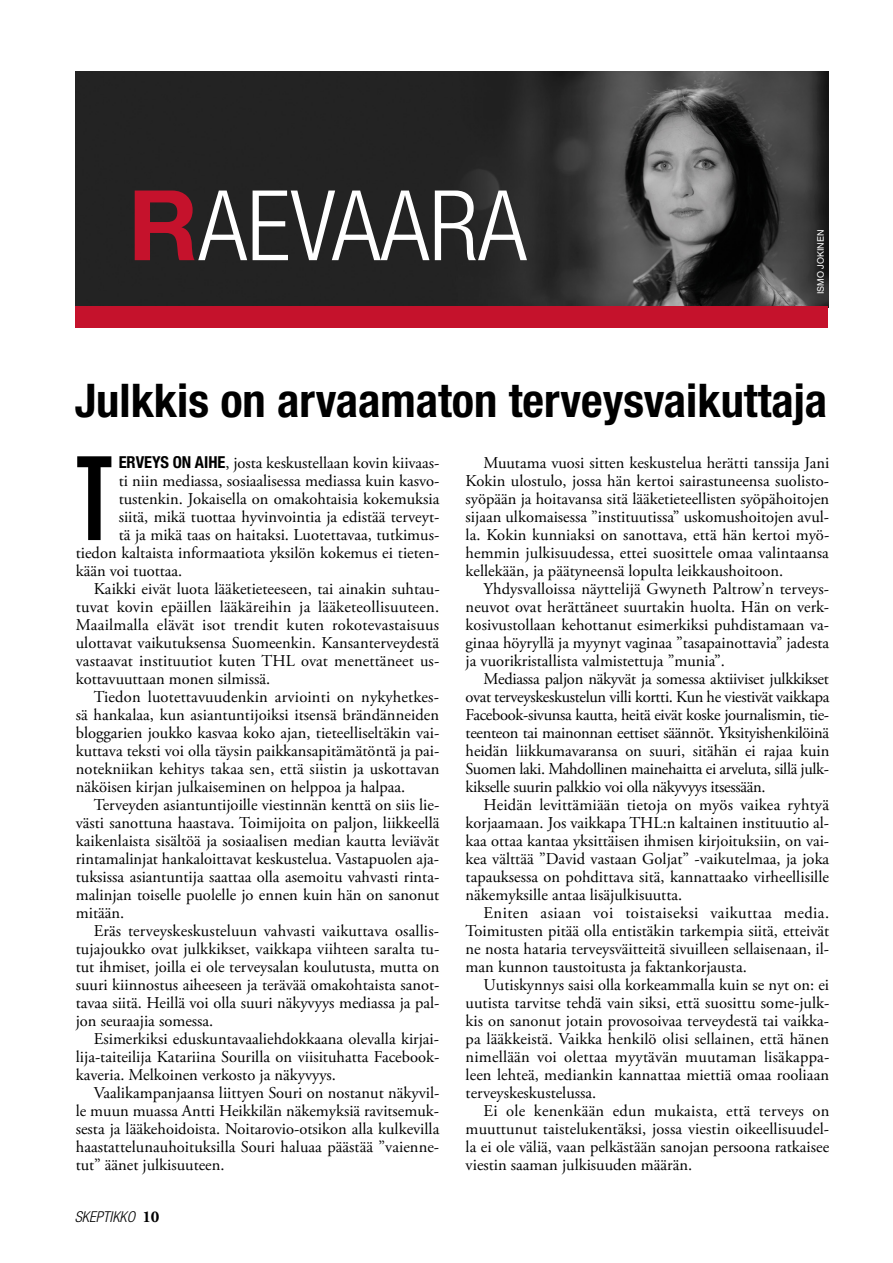
<style>
.page{position:relative;width:893px;height:1263px;background:#fff}
.page>*{position:absolute;margin:0;border:0;box-sizing:border-box;transform-origin:0 0}
.t1{font:900 extra-condensed 117.6px "Helvetica LT";color:#000}
.t2{font:300 condensed 97.5px "Helvetica Neue LT Std";color:#fff}
.t3{font:700 condensed 46.5px "Helvetica Neue LT Pro";color:#000}
.t4{font:16.5px/18px "Adobe Garamond Pro";color:#000;text-align:justify}
.t5{font:italic 300 condensed 15px "Helvetica Neue LT Std";color:#000}
.t6{font:9px "Helvetica LT";color:#fff}
.s1{font-weight:700;font-stretch:normal;color:#c5122c}
.s2{font-family:"Helvetica Neue LT Std";font-weight:700;font-stretch:condensed}
.s3{font-family:"Adobe Garamond Pro";font-weight:700;font-style:normal;font-stretch:normal;font-size:16.5px}
</style>
<div class="page">
<img style="left:75px;top:72px;width:753px;height:234px">
<div style="left:75px;top:306px;width:753px;height:22px;background:#c5122c"></div>
<h2 class="t2" style="left:128px;top:170px;width:400px"><span class="s1">R</span>AEVAARA</h2>
<p class="t6" style="left:815px;top:294px;width:66px;rotate:-90deg">Ismo Joki nen</p>
<h3 class="t3" style="left:75px;top:372px;width:754px">Julkkis on arvaamaton terveysvaikuttaja</h3>
<h1 class="t1" style="left:76px;top:431px;width:39px">T</h1>
<p class="t4" style="left:119px;top:454px;width:322px"><span class="s2">ERVEYS ON AIHE</span>, josta keskustellaan kovin kiivaas-</p>
<p class="t4" style="left:119px;top:472px;width:322px">ti niin mediassa, sosiaalisessa mediassa kuin kasvo-</p>
<p class="t4" style="left:119px;top:490px;width:322px">tustenkin. Jokaisella on omakohtaisia kokemuksia</p>
<p class="t4" style="left:119px;top:508px;width:322px">siitä, mikä tuottaa hyvinvointia ja edistää terveyt-</p>
<p class="t4" style="left:119px;top:526px;width:322px">tä ja mikä taas on haitaksi. Luotettavaa, tutkimus-</p>
<p class="t4" style="left:76px;top:544px;width:365px">tiedon kaltaista informaatiota yksilön kokemus ei tieten-</p>
<p class="t4" style="left:76px;top:562px;width:108px">kään voi tuottaa.</p>
<p class="t4" style="left:94px;top:580px;width:347px">Kaikki eivät luota lääketieteeseen, tai ainakin suhtau-</p>
<p class="t4" style="left:76px;top:598px;width:365px">tuvat kovin epäillen lääkäreihin ja lääketeollisuuteen.</p>
<p class="t4" style="left:76px;top:616px;width:365px">Maailmalla elävät isot trendit kuten rokotevastaisuus</p>
<p class="t4" style="left:76px;top:634px;width:365px">ulottavat vaikutuksensa Suomeenkin. Kansanterveydestä</p>
<p class="t4" style="left:76px;top:652px;width:365px">vastaavat instituutiot kuten THL ovat menettäneet us-</p>
<p class="t4" style="left:76px;top:670px;width:196px">kottavuuttaan monen silmissä.</p>
<p class="t4" style="left:94px;top:688px;width:347px">Tiedon luotettavuudenkin arviointi on nykyhetkes-</p>
<p class="t4" style="left:76px;top:706px;width:365px">sä hankalaa, kun asiantuntijoiksi itsensä brändänneiden</p>
<p class="t4" style="left:76px;top:724px;width:365px">bloggarien joukko kasvaa koko ajan, tieteelliseltäkin vai-</p>
<p class="t4" style="left:76px;top:742px;width:365px">kuttava teksti voi olla täysin paikkansapitämätöntä ja pai-</p>
<p class="t4" style="left:76px;top:760px;width:365px">notekniikan kehitys takaa sen, että siistin ja uskottavan</p>
<p class="t4" style="left:76px;top:778px;width:331px">näköisen kirjan julkaiseminen on helppoa ja halpaa.</p>
<p class="t4" style="left:94px;top:796px;width:347px">Terveyden asiantuntijoille viestinnän kenttä on siis lie-</p>
<p class="t4" style="left:76px;top:814px;width:365px">västi sanottuna haastava. Toimijoita on paljon, liikkeellä</p>
<p class="t4" style="left:76px;top:832px;width:365px">kaikenlaista sisältöä ja sosiaalisen median kautta leviävät</p>
<p class="t4" style="left:76px;top:850px;width:365px">rintamalinjat hankaloittavat keskustelua. Vastapuolen aja-</p>
<p class="t4" style="left:76px;top:868px;width:365px">tuksissa asiantuntija saattaa olla asemoitu vahvasti rinta-</p>
<p class="t4" style="left:76px;top:886px;width:365px">malinjan toiselle puolelle jo ennen kuin hän on sanonut</p>
<p class="t4" style="left:76px;top:904px;width:50px">mitään.</p>
<p class="t4" style="left:94px;top:922px;width:347px">Eräs terveyskeskusteluun vahvasti vaikuttava osallis-</p>
<p class="t4" style="left:76px;top:940px;width:365px">tujajoukko ovat julkkikset, vaikkapa viihteen saralta tu-</p>
<p class="t4" style="left:76px;top:958px;width:365px">tut ihmiset, joilla ei ole terveysalan koulutusta, mutta on</p>
<p class="t4" style="left:76px;top:976px;width:365px">suuri kiinnostus aiheeseen ja terävää omakohtaista sanot-</p>
<p class="t4" style="left:76px;top:994px;width:365px">tavaa siitä. Heillä voi olla suuri näkyvyys mediassa ja pal-</p>
<p class="t4" style="left:76px;top:1012px;width:139px">jon seuraajia somessa.</p>
<p class="t4" style="left:94px;top:1030px;width:347px">Esimerkiksi eduskuntavaaliehdokkaana olevalla kirjai-</p>
<p class="t4" style="left:76px;top:1048px;width:365px">lija-taiteilija Katariina Sourilla on viisituhatta Facebook-</p>
<p class="t4" style="left:76px;top:1066px;width:262px">kaveria. Melkoinen verkosto ja näkyvyys.</p>
<p class="t4" style="left:94px;top:1084px;width:347px">Vaalikampanjaansa liittyen Souri on nostanut näkyvil-</p>
<p class="t4" style="left:76px;top:1102px;width:365px">le muun muassa Antti Heikkilän näkemyksiä ravitsemuk-</p>
<p class="t4" style="left:76px;top:1120px;width:365px">sesta ja lääkehoidoista. Noitarovio-otsikon alla kulkevilla</p>
<p class="t4" style="left:76px;top:1138px;width:365px">haastattelunauhoituksilla Souri haluaa päästää ”vaienne-</p>
<p class="t4" style="left:76px;top:1156px;width:150px">tut” äänet julkisuuteen.</p>
<p class="t5" style="left:75px;top:1208px;width:86px">Skeptikko <span class="s3">10</span></p>
<p class="t4" style="left:466px;top:454px;width:365px;text-indent:18px">Muutama vuosi sitten keskustelua herätti tanssija Jani Kokin ulostulo, jossa hän kertoi sairastuneensa suolisto&shy;syöpään ja hoitavansa sitä lääketieteellisten syöpähoitojen sijaan ulkomaisessa ”instituutissa” uskomushoitojen avul&shy;la. Kokin kunniaksi on sanottava, että hän kertoi myö&shy;hemmin julkisuudessa, ettei suosittele omaa valintaansa kellekään, ja päätyneensä lopulta leikkaushoitoon.</p>
<p class="t4" style="left:466px;top:580px;width:365px;text-indent:18px">Yhdysvalloissa näyttelijä Gwyneth Paltrow’n terveys&shy;neuvot ovat herättäneet suurtakin huolta. Hän on verk&shy;kosivustollaan kehottanut esimerkiksi puhdistamaan va&shy;ginaa höyryllä ja myynyt vaginaa ”tasapainottavia” jadesta ja vuorikristallista valmistettuja ”munia”.</p>
<p class="t4" style="left:466px;top:670px;width:365px;text-indent:18px">Mediassa paljon näkyvät ja somessa aktiiviset julkkikset ovat terveyskeskustelun villi kortti. Kun he viestivät vaikkapa Facebook-sivunsa kautta, heitä eivät koske journalismin, tie&shy;teenteon tai mainonnan eettiset säännöt. Yksityishenkilöinä heidän liikkumavaransa on suuri, sitähän ei rajaa kuin Suomen laki. Mahdollinen mainehaitta ei arveluta, sillä julk&shy;kikselle suurin palkkio voi olla näkyvyys itsessään.</p>
<p class="t4" style="left:466px;top:796px;width:365px;text-indent:18px">Heidän levittämiään tietoja on myös vaikea ryhtyä korjaamaan. Jos vaikkapa THL:n kaltainen instituutio al&shy;kaa ottaa kantaa yksittäisen ihmisen kirjoituksiin, on vai&shy;kea välttää ”David vastaan Goljat” -vaikutelmaa, ja joka tapauksessa on pohdittava sitä, kannattaako virheellisille näkemyksille antaa lisäjulkisuutta.</p>
<p class="t4" style="left:466px;top:904px;width:365px;text-indent:18px">Eniten asiaan voi toistaiseksi vaikuttaa media.<br>Toimitusten pitää olla entistäkin tarkempia siitä, etteivät ne nosta hataria terveysväitteitä sivuilleen sellaisenaan, il&shy;man kunnon taustoitusta ja faktankorjausta.</p>
<p class="t4" style="left:466px;top:976px;width:365px;text-indent:18px">Uutiskynnys saisi olla korkeammalla kuin se nyt on: ei uutista tarvitse tehdä vain siksi, että suosittu some-julk&shy;kis on sanonut jotain provosoivaa terveydestä tai vaikka&shy;pa lääkkeistä. Vaikka henkilö olisi sellainen, että hänen nimellään voi olettaa myytävän muutaman lisäkappa&shy;leen lehteä, mediankin kannattaa miettiä omaa rooliaan terveyskeskustelussa.</p>
<p class="t4" style="left:466px;top:1102px;width:365px;text-indent:18px">Ei ole kenenkään edun mukaista, että terveys on muuttunut taistelukentäksi, jossa viestin oikeellisuudel&shy;la ei ole väliä, vaan pelkästään sanojan persoona ratkaisee viestin saaman julkisuuden määrän.</p>
</div>
